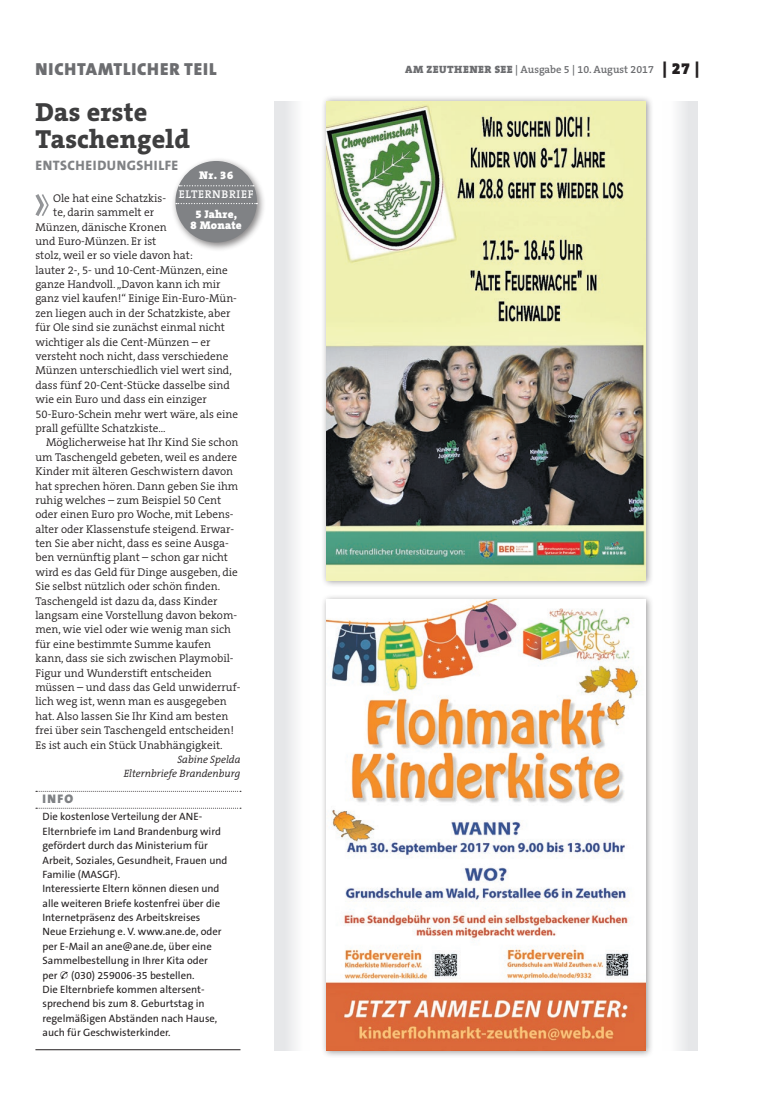
<style>
.page{position:relative;width:762px;height:1117px;background:#fff}
.page>*{position:absolute;margin:0;border:0;box-sizing:border-box;transform-origin:0 0}
.t1{font:800 26.25px/27.5px "The Serif B W8";letter-spacing:.01em;color:#3e3e3f}
.t2{font:900 17.5px "The Sans B W9";letter-spacing:.045em;color:#6c6d70}
.t3{font:800 13.75px "The Sans B W8";letter-spacing:.035em;color:#808285}
.t4{font:900 12.5px "The Sans B W9";color:#808285}
.t5{font:300 11.25px "The Serif B W4";color:#231f20}
.t6{font:900 11.25px/11.2px "The Serif B W9";letter-spacing:.02em;color:#fff;text-align:center}
.t7{font:600 11.25px "The Serif B W6";letter-spacing:.055em;color:#fff}
.t8{font:10.62px/14.4px "The Sans B W5 Plain";color:#231f20}
.t9{font:600 10.62px "The Serif B W6";color:#6c6d70}
.t10{font:italic 300 10.62px/14.4px "The Serif B W4";color:#231f20;text-align:right}
.s1{font-family:"The Serif B W9";font-weight:900}
.s2{font-family:"The Serif B W9";font-weight:900;font-size:16.25px;color:#231f20}
</style>
<div class="page">
<div style="left:275px;top:101px;width:35px;height:949px;background:linear-gradient(to bottom,#f1f1f2,#f1f1f3)"></div>
<div style="left:663px;top:101px;width:35px;height:949px;background:linear-gradient(to bottom,#f1f2f3,#f2f2f3)"></div>
<div style="left:321px;top:593px;width:333px;height:464px;background:#231f20;opacity:.45"></div>
<img style="left:327px;top:599px;width:319px;height:451px">
<div style="left:321px;top:95px;width:333px;height:493px;background:#231f20;opacity:.45"></div>
<img style="left:327px;top:101px;width:319px;height:479px">
<svg style="left:36px;top:790px;width:205px;height:1px"></svg>
<svg style="left:36px;top:807px;width:205px;height:1px"></svg>
<hr style="left:35px;top:1048px;width:205px;height:1px;background:#231f20">
<svg style="left:35px;top:194px;width:14px;height:22px"></svg>
<div style="left:171px;top:156px;width:95px;height:95px;background:#231f20;opacity:.55"></div>
<div style="left:175px;top:161px;width:82px;height:81px;background:#808285;border-radius:50%"></div>
<svg style="left:179px;top:185px;width:75px;height:1px"></svg>
<svg style="left:176px;top:203px;width:81px;height:1px"></svg>
<h2 class="t2" style="left:36px;top:58px;width:183px">NICHTAMTLICHER TEIL</h2>
<p class="t9" style="left:405px;top:63px;width:296px"><span class="s1">AM ZEUTHENER SEE</span> | Ausgabe 5 | 10. August 2017 <span class="s2">| 27 |</span></p>
<h1 class="t1" style="left:35px;top:98px;width:156px">Das erste<br>Taschengeld</h1>
<p class="t3" style="left:36px;top:156px;width:144px">ENTSCHEIDUNGSHILFE</p>
<p class="t5" style="left:53px;top:191px;width:114px">Ole hat eine Schatzkis-</p>
<p class="t5" style="left:53px;top:205px;width:102px">te, darin sammelt er</p>
<p class="t5" style="left:35px;top:219px;width:133px">Münzen, dänische Kronen</p>
<p class="t5" style="left:35px;top:234px;width:122px">und Euro-Münzen. Er ist</p>
<p class="t5" style="left:35px;top:248px;width:159px">stolz, weil er so viele davon hat:</p>
<p class="t5" style="left:35px;top:262px;width:194px">lauter 2-, 5- und 10-Cent-Münzen, eine</p>
<p class="t5" style="left:35px;top:277px;width:187px">ganze Handvoll. „Davon kann ich mir</p>
<p class="t5" style="left:35px;top:291px;width:203px">ganz viel kaufen!“ Einige Ein-Euro-Mün-</p>
<p class="t5" style="left:35px;top:306px;width:197px">zen liegen auch in der Schatzkiste, aber</p>
<p class="t5" style="left:35px;top:320px;width:191px">für Ole sind sie zunächst einmal nicht</p>
<p class="t5" style="left:35px;top:334px;width:176px">wichtiger als die Cent-Münzen – er</p>
<p class="t5" style="left:35px;top:349px;width:195px">versteht noch nicht, dass verschiedene</p>
<p class="t5" style="left:35px;top:363px;width:198px">Münzen unterschiedlich viel wert sind,</p>
<p class="t5" style="left:35px;top:377px;width:196px">dass fünf 20-Cent-Stücke dasselbe sind</p>
<p class="t5" style="left:35px;top:392px;width:173px">wie ein Euro und dass ein einziger</p>
<p class="t5" style="left:35px;top:406px;width:204px">50-Euro-Schein mehr wert wäre, als eine</p>
<p class="t5" style="left:35px;top:421px;width:132px">prall gefüllte Schatzkiste…</p>
<p class="t5" style="left:46px;top:435px;width:194px">Möglicherweise hat Ihr Kind Sie schon</p>
<p class="t5" style="left:35px;top:449px;width:203px">um Taschengeld gebeten, weil es andere</p>
<p class="t5" style="left:35px;top:464px;width:199px">Kinder mit älteren Geschwistern davon</p>
<p class="t5" style="left:35px;top:478px;width:204px">hat sprechen hören. Dann geben Sie ihm</p>
<p class="t5" style="left:35px;top:492px;width:187px">ruhig welches – zum Beispiel 50 Cent</p>
<p class="t5" style="left:35px;top:507px;width:200px">oder einen Euro pro Woche, mit Lebens-</p>
<p class="t5" style="left:35px;top:521px;width:200px">alter oder Klassenstufe steigend. Erwar-</p>
<p class="t5" style="left:35px;top:536px;width:195px">ten Sie aber nicht, dass es seine Ausga-</p>
<p class="t5" style="left:35px;top:550px;width:194px">ben vernünftig plant – schon gar nicht</p>
<p class="t5" style="left:35px;top:564px;width:204px">wird es das Geld für Dinge ausgeben, die</p>
<p class="t5" style="left:35px;top:579px;width:186px">Sie selbst nützlich oder schön finden.</p>
<p class="t5" style="left:35px;top:593px;width:184px">Taschengeld ist dazu da, dass Kinder</p>
<p class="t5" style="left:35px;top:607px;width:203px">langsam eine Vorstellung davon bekom-</p>
<p class="t5" style="left:35px;top:622px;width:197px">men, wie viel oder wie wenig man sich</p>
<p class="t5" style="left:35px;top:636px;width:177px">für eine bestimmte Summe kaufen</p>
<p class="t5" style="left:35px;top:651px;width:200px">kann, dass sie sich zwischen Playmobil-</p>
<p class="t5" style="left:35px;top:665px;width:178px">Figur und Wunderstift entscheiden</p>
<p class="t5" style="left:35px;top:679px;width:206px">müssen – und dass das Geld unwiderruf-</p>
<p class="t5" style="left:35px;top:694px;width:193px">lich weg ist, wenn man es ausgegeben</p>
<p class="t5" style="left:35px;top:708px;width:194px">hat. Also lassen Sie Ihr Kind am besten</p>
<p class="t5" style="left:35px;top:723px;width:200px">frei über sein Taschengeld entscheiden!</p>
<p class="t5" style="left:35px;top:737px;width:189px">Es ist auch ein Stück Unabhängigkeit.</p>
<p class="t10" style="left:124px;top:752px;width:118px">Sabine Spelda<br>Elternbriefe Brandenburg</p>
<p class="t4" style="left:43px;top:791px;width:32px">INFO</p>
<p class="t8" style="left:43px;top:809px;width:186px">Die kostenlose Verteilung der ANE-Elternbriefe im Land Brandenburg wird gefördert durch das Ministerium für Arbeit, Soziales, Gesundheit, Frauen und Familie (MASGF).<br>Interessierte Eltern können diesen und alle weiteren Briefe kostenfrei über die Internetpräsenz des Arbeitskreises Neue Erziehung e. V. www.ane.de, oder per E-Mail an ane@ane.de, über eine Sammelbestellung in Ihrer Kita oder<br>per</p>
<p class="t6" style="left:199px;top:169px;width:36px">Nr. 36</p>
<p class="t7" style="left:179px;top:187px;width:76px">ELTERNBRIEF</p>
<p class="t6" style="left:191px;top:208px;width:53px">5 Jahre,<br>8 Monate</p>
<p class="t8" style="left:43px;top:967px;width:176px;text-indent:29px">(030) 259006-35 bestellen.<br>Die Elternbriefe kommen altersent&shy;sprechend bis zum 8. Geburtstag in regelmäßigen Abständen nach Hause, auch für Geschwisterkinder.</p>
</div>
